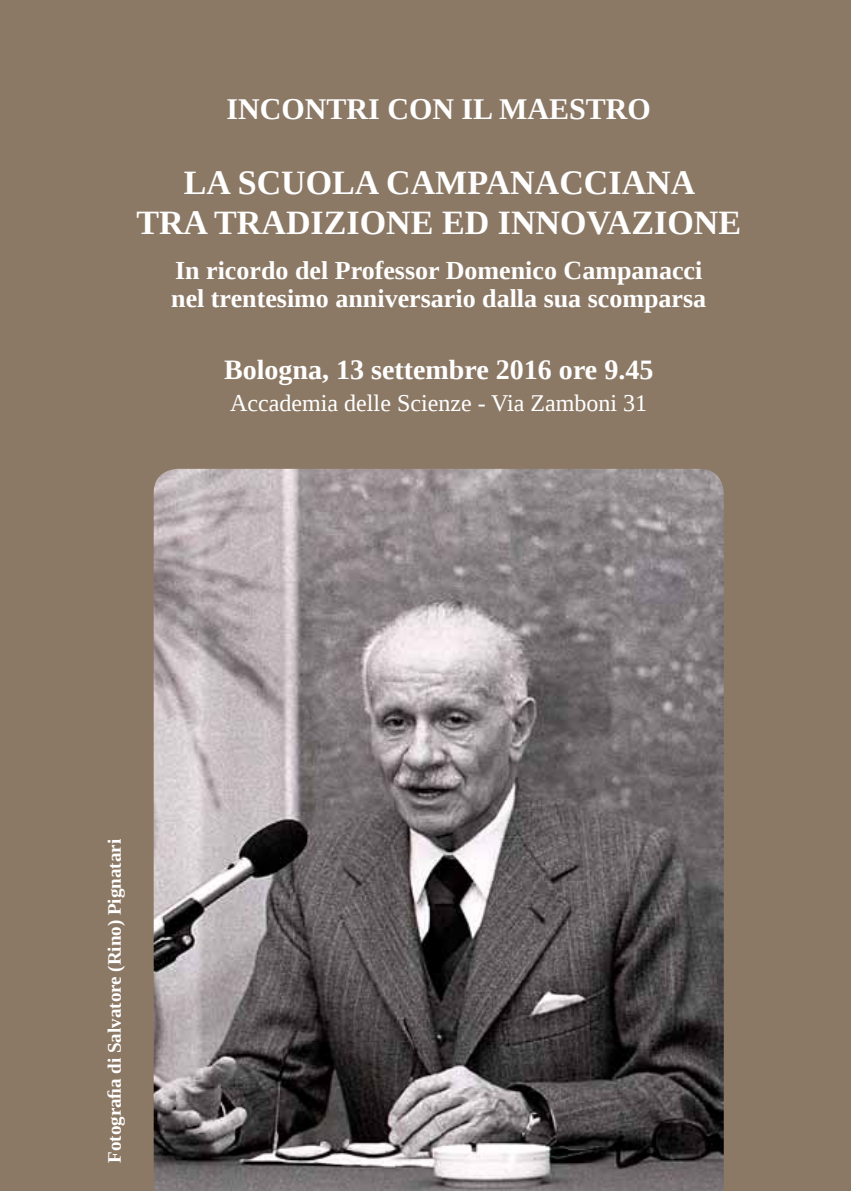
<style>
.page{position:relative;width:851px;height:1191px;background:#fff}
.page>*{position:absolute;margin:0;border:0;box-sizing:border-box;transform-origin:0 0}
.t1{font:700 34px/40.8px "Liberation Serif";color:#fff;text-align:center}
.t2{font:700 30px "Liberation Serif";color:#fff}
.t3{font:700 28px "Liberation Serif";color:#fff}
.t4{font:700 26px/28px "Liberation Serif";color:#fff}
.t5{font:24px "Liberation Serif";color:#fff}
.t6{font:700 19px "Liberation Serif";color:#fff}
</style>
<div class="page">
<div style="left:0;top:0;width:850px;height:1191px;background:#8c7965"></div>
<img style="left:154px;top:469px;width:569px;height:722px">
<p class="t2" style="left:226px;top:89px;width:426px">INCONTRI CON IL MAESTRO</p>
<h1 class="t1" style="left:136px;top:161px;width:606px">LA SCUOLA CAMPANACCIANA<br>TRA TRADIZIONE ED INNOVAZIONE</h1>
<p class="t4" style="left:171px;top:256px;width:536px">In ricordo del Professor Domenico Campanacci nel trentesimo anniversario dalla sua scomparsa</p>
<p class="t3" style="left:224px;top:351px;width:431px">Bologna, 13 settembre 2016 ore 9.45</p>
<p class="t5" style="left:230px;top:387px;width:418px">Accademia delle Scienze - Via Zamboni 31</p>
<p class="t6" style="left:101px;top:1162px;width:325px;rotate:-90deg">Fotografia di Salvatore (Rino) Pignatari</p>
</div>
